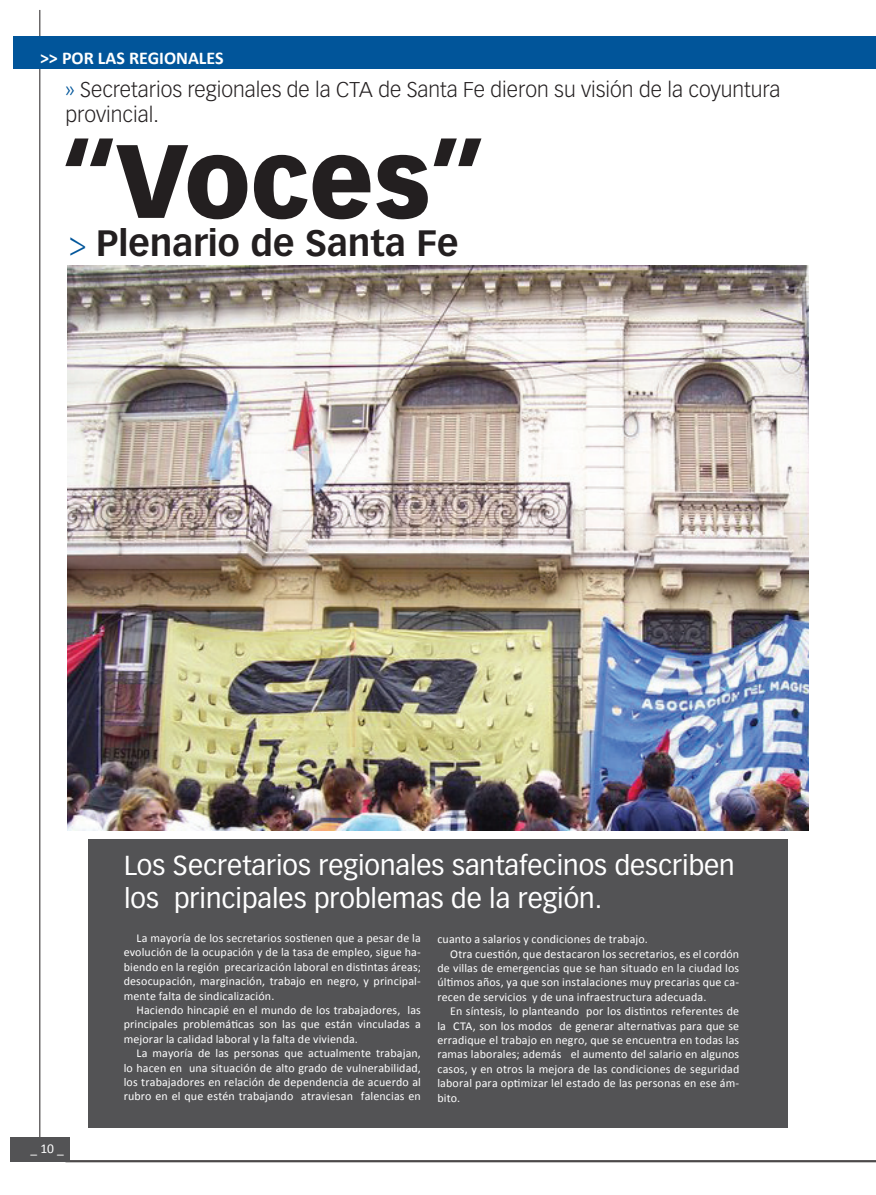
<style>
.page{position:relative;width:876px;height:1195px;background:#fff}
.page>*{position:absolute;margin:0;border:0;box-sizing:border-box;transform-origin:0 0}
.t1{font:900 102.15px "Vectora LH";color:#231f20}
.t2{font:700 36px "Vectora LH";color:#231f20}
.t3{font:27px/32.4px "Vectora LH";color:#fff}
.t4{font:300 21px/25.2px "Vectora LH";color:#231f20}
.t5{font:700 18px "Calibri";color:#fff}
.t6{font:13.5px "Calibri";color:#fff}
.Texto_Columnas{font:12px/14.4px "Calibri";letter-spacing:.01em;color:#fff;text-align:justify}
.s1{color:#01559a}
.s2{font-family:"Univers";font-weight:300;font-stretch:condensed;color:#01559a}
</style>
<div class="page">
<img style="left:67px;top:266px;width:742px;height:564px">
<div style="left:88px;top:839px;width:700px;height:288px;background:#535355"></div>
<hr style="left:65px;top:1160px;width:811px;height:1px;background:#231f20">
<hr style="left:65px;top:1161px;width:811px;height:1px;background:#231f20">
<hr style="left:40px;top:10px;width:1px;height:1144px;background:#231f20">
<div style="left:14px;top:37px;width:862px;height:32px;background:#01559a"></div>
<div style="left:11px;top:1137px;width:59px;height:25px;background:#535355"></div>
<p class="t5" style="left:40px;top:46px;width:185px">&gt;&gt; POR LAS REGIONALES</p>
<p class="t4" style="left:65px;top:77px;width:716px"><span class="s1">»</span> Secretarios regionales de la CTA de Santa Fe dieron su visión de la coyuntura provincial.</p>
<p class="t1" style="left:61px;top:118px;width:425px">“Voces”</p>
<p class="t2" style="left:70px;top:221px;width:390px"><span class="s2">&gt;</span> Plenario de Santa Fe</p>
<p class="t6" style="left:31px;top:1140px;width:35px">_ 10 _</p>
<p class="t3" style="left:124px;top:849px;width:612px">Los Secretarios regionales santafecinos describen los principales problemas de la región.</p>
<p class="Texto_Columnas" style="left:124px;top:931px;width:299px;text-indent:13px">La mayoría de los secretarios sostienen que a pesar de la evolución de la ocupación y de la tasa de empleo, sigue ha&shy;biendo en la región precarización laboral en distintas áreas; desocupación, marginación, trabajo en negro, y principal&shy;mente falta de sindicalización.</p>
<p class="Texto_Columnas" style="left:124px;top:1003px;width:299px;text-indent:13px">Haciendo hincapié en el mundo de los trabajadores, las principales problemáticas son las que están vinculadas a mejorar la calidad laboral y la falta de vivienda.</p>
<p class="Texto_Columnas" style="left:124px;top:1046px;width:299px;text-indent:13px">La mayoría de las personas que actualmente trabajan, lo hacen en una situación de alto grado de vulnerabilidad, los trabajadores en relación de dependencia de acuerdo al rubro en el que estén trabajando atraviesan falencias en</p>
<p class="Texto_Columnas" style="left:437px;top:932px;width:212px">cuanto a salarios y condiciones de trabajo.</p>
<p class="Texto_Columnas" style="left:437px;top:946px;width:303px;text-indent:13px">Otra cuestión, que destacaron los secretarios, es el cordón de villas de emergencias que se han situado en la ciudad los últimos años, ya que son instalaciones muy precarias que ca&shy;recen de servicios y de una infraestructura adecuada.</p>
<p class="Texto_Columnas" style="left:437px;top:1004px;width:303px;text-indent:13px">En síntesis, lo planteando por los distintos referentes de la CTA, son los modos de generar alternativas para que se erradique el trabajo en negro, que se encuentra en todas las ramas laborales; además el aumento del salario en algunos casos, y en otros la mejora de las condiciones de seguridad laboral para optimizar lel estado de las personas en ese ám&shy;bito.</p>
</div>
